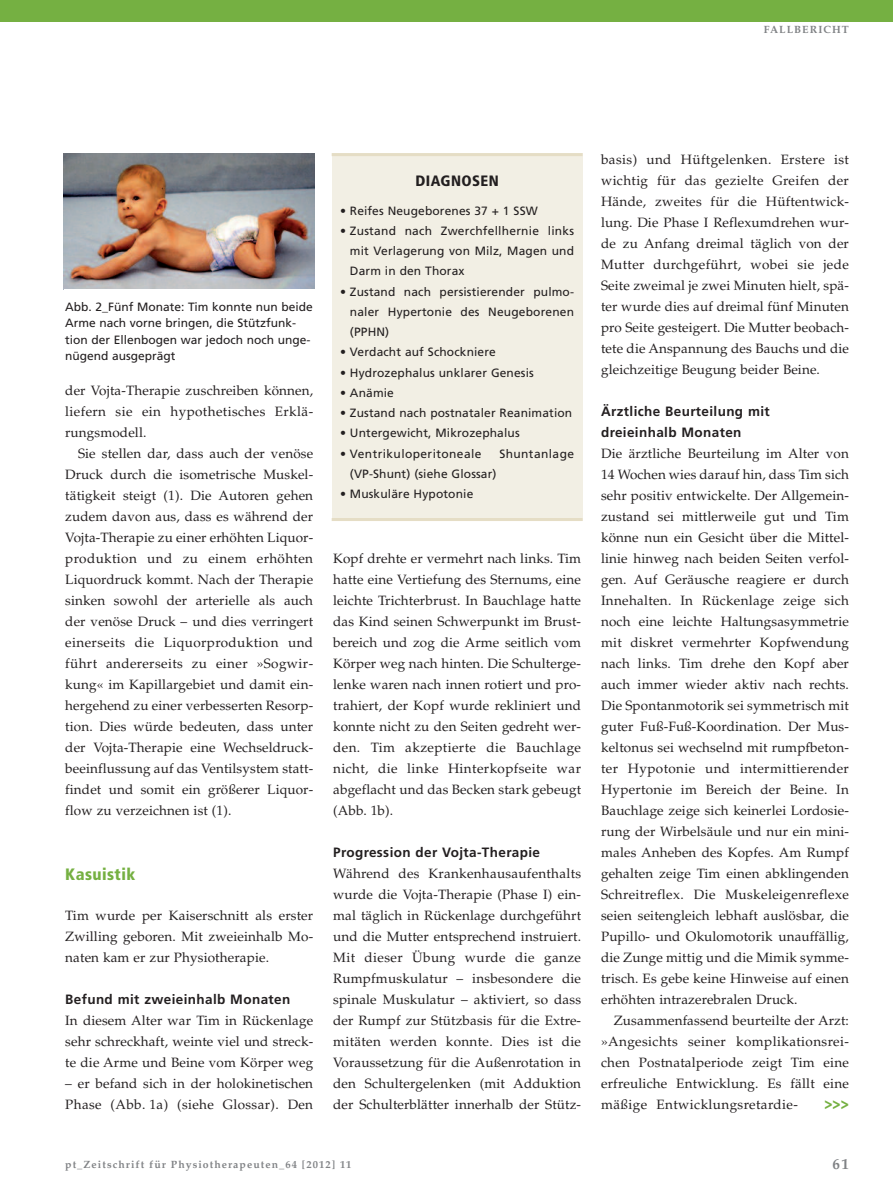
<style>
.page{position:relative;width:893px;height:1191px;background:#fff}
.page>*{position:absolute;margin:0;border:0;box-sizing:border-box;transform-origin:0 0}
.t1{font:900 16.8px "Palatino LT Std";color:#75b042;scale:.8 1}
.t2{font:900 condensed 16.5px "Frutiger LT Pro";letter-spacing:.025em;color:#75b042}
.t3{font:900 condensed 15px "Frutiger LT Pro";letter-spacing:.025em;color:#231f20}
.t4{font:700 15px "Palatino LT Std";color:#808285}
.t5{font:13.5px/21px "Palatino LT Std";letter-spacing:.01em;color:#231f20;text-align:justify}
.t6{font:700 13.5px/21px "Frutiger LT Pro";letter-spacing:.03em;color:#231f20}
.t7{font:12px/20.2px "Frutiger LT Pro";letter-spacing:.01em;color:#231f20;text-align:justify}
.t8{font:12px "Frutiger LT Pro";letter-spacing:.035em;color:#231f20}
.t9{font:700 10.5px "Palatino LT Std";letter-spacing:.1em;color:#808285}
</style>
<div class="page">
<div style="left:0;top:0;width:893px;height:21px;background:#75b042"></div>
<div style="left:332px;top:153px;width:251px;height:368px;background:#f2efe4"></div>
<hr style="left:332px;top:153px;width:251px;height:3px;background:#e5ddc5">
<hr style="left:332px;top:518px;width:251px;height:3px;background:#e5ddc5">
<img style="left:64px;top:153px;width:251px;height:136px">
<p class="t9" style="left:764px;top:26px;width:87px">FALLBERICHT</p>
<p class="t7" style="left:65px;top:300px;width:249px;line-height:16.5px;text-align:left">Abb. 2_Fünf Monate: Tim konnte nun beide Arme nach vorne bringen, die Stützfunk&shy;tion der Ellenbogen war jedoch noch unge&shy;nügend ausgeprägt</p>
<p class="t5" style="left:65px;top:381px;width:249px">der Vojta-Therapie zuschreiben können, liefern sie ein hypothetisches Erklä&shy;rungsmodell.</p>
<p class="t5" style="left:65px;top:444px;width:249px;text-indent:13px">Sie stellen dar, dass auch der venöse Druck durch die isometrische Muskel&shy;tätigkeit steigt (1). Die Autoren gehen zudem davon aus, dass es während der Vojta-Therapie zu einer erhöhten Liquor&shy;produktion und zu einem erhöhten Liquordruck kommt. Nach der Therapie sinken sowohl der arterielle als auch der venöse Druck – und dies verringert einerseits die Liquorproduktion und führt andererseits zu einer »Sogwir&shy;kung« im Kapillargebiet und damit ein&shy;hergehend zu einer verbesserten Resorp&shy;tion. Dies würde bedeuten, dass unter der Vojta-Therapie eine Wechseldruck&shy;beeinflussung auf das Ventilsystem statt&shy;findet und somit ein größerer Liquor&shy;flow zu verzeichnen ist (1).</p>
<p class="t2" style="left:65px;top:869px;width:72px">Kasuistik</p>
<p class="t5" style="left:65px;top:906px;width:249px">Tim wurde per Kaiserschnitt als erster Zwilling geboren. Mit zweieinhalb Mo&shy;naten kam er zur Physiotherapie.</p>
<p class="t6" style="left:65px;top:990px;width:226px">Befund mit zweieinhalb Monaten</p>
<p class="t5" style="left:65px;top:1011px;width:249px">In diesem Alter war Tim in Rückenlage sehr schreckhaft, weinte viel und streck&shy;te die Arme und Beine vom Körper weg</p>
<p class="t5" style="left:65px;top:1074px;width:249px">– er befand sich in der holokinetischen<br>Phase (Abb. 1a) (siehe Glossar). Den</p>
<p class="t3" style="left:416px;top:175px;width:85px">DIAGNOSEN</p>
<p class="t7" style="left:340px;top:201px;width:199px">• Reifes Neugeborenes 37 + 1 SSW</p>
<p class="t7" style="left:350px;top:222px;width:226px;text-indent:-10px">• Zustand nach Zwerchfellhernie links mit Verlagerung von Milz, Magen und Darm in den Thorax</p>
<p class="t7" style="left:350px;top:282px;width:226px;text-indent:-10px">• Zustand nach persistierender pulmo&shy;naler Hypertonie des Neugeborenen (PPHN)</p>
<p class="t7" style="left:340px;top:343px;width:157px">• Verdacht auf Schockniere</p>
<p class="t7" style="left:340px;top:363px;width:195px">• Hydrozephalus unklarer Genesis</p>
<p class="t7" style="left:340px;top:384px;width:55px">• Anämie</p>
<p class="t7" style="left:340px;top:404px;width:234px">• Zustand nach postnataler Reanimation</p>
<p class="t7" style="left:340px;top:424px;width:181px">• Untergewicht, Mikrozephalus</p>
<p class="t8" style="left:340px;top:449px;width:143px">• Ventrikuloperitoneale</p>
<p class="t8" style="left:499px;top:449px;width:76px">Shuntanlage</p>
<p class="t7" style="left:350px;top:465px;width:148px">(VP-Shunt) (siehe Glossar)</p>
<p class="t7" style="left:340px;top:485px;width:135px">• Muskuläre Hypotonie</p>
<p class="t5" style="left:333px;top:549px;width:249px">Kopf drehte er vermehrt nach links. Tim hatte eine Vertiefung des Sternums, eine leichte Trichterbrust. In Bauchlage hatte das Kind seinen Schwerpunkt im Brust&shy;bereich und zog die Arme seitlich vom Körper weg nach hinten. Die Schulterge&shy;lenke waren nach innen rotiert und pro&shy;trahiert, der Kopf wurde rekliniert und konnte nicht zu den Seiten gedreht wer&shy;den. Tim akzeptierte die Bauchlage nicht, die linke Hinterkopfseite war abgeflacht und das Becken stark gebeugt (Abb. 1b).</p>
<p class="t6" style="left:333px;top:843px;width:208px">Progression der Vojta-Therapie</p>
<p class="t5" style="left:333px;top:864px;width:249px">Während des Krankenhausaufenthalts wurde die Vojta-Therapie (Phase I) ein&shy;mal täglich in Rückenlage durchgeführt und die Mutter entsprechend instruiert.<br>Mit dieser Übung wurde die ganze Rumpfmuskulatur – insbesondere die spinale Muskulatur – aktiviert, so dass der Rumpf zur Stützbasis für die Extre&shy;mitäten werden konnte. Dies ist die Voraussetzung für die Außenrotation in den Schultergelenken (mit Adduktion der Schulterblätter innerhalb der Stütz-</p>
<p class="t5" style="left:601px;top:150px;width:249px">basis) und Hüftgelenken. Erstere ist wichtig für das gezielte Greifen der Hände, zweites für die Hüftentwick&shy;lung. Die Phase I Reflexumdrehen wur&shy;de zu Anfang dreimal täglich von der Mutter durchgeführt, wobei sie jede Seite zweimal je zwei Minuten hielt, spä&shy;ter wurde dies auf dreimal fünf Minuten pro Seite gesteigert. Die Mutter beobach&shy;tete die Anspannung des Bauchs und die gleichzeitige Beugung beider Beine.</p>
<p class="t6" style="left:601px;top:402px;width:170px">Ärztliche Beurteilung mit dreieinhalb Monaten</p>
<p class="t5" style="left:601px;top:444px;width:249px">Die ärztliche Beurteilung im Alter von 14 Wochen wies darauf hin, dass Tim sich sehr positiv entwickelte. Der Allgemein&shy;zustand sei mittlerweile gut und Tim könne nun ein Gesicht über die Mittel&shy;linie hinweg nach beiden Seiten verfol&shy;gen. Auf Geräusche reagiere er durch Innehalten. In Rückenlage zeige sich noch eine leichte Haltungsasymmetrie mit diskret vermehrter Kopfwendung nach links. Tim drehe den Kopf aber auch immer wieder aktiv nach rechts.<br>Die Spontanmotorik sei symmetrisch mit guter Fuß-Fuß-Koordination. Der Mus&shy;keltonus sei wechselnd mit rumpfbeton&shy;ter Hypotonie und intermittierender Hypertonie im Bereich der Beine. In Bauchlage zeige sich keinerlei Lordosie&shy;rung der Wirbelsäule und nur ein mini&shy;males Anheben des Kopfes. Am Rumpf gehalten zeige Tim einen abklingenden Schreitreflex. Die Muskeleigenreflexe seien seitengleich lebhaft auslösbar, die Pupillo- und Okulomotorik unauffällig, die Zunge mittig und die Mimik symme&shy;trisch. Es gebe keine Hinweise auf einen erhöhten intrazerebralen Druck.</p>
<p class="t5" style="left:601px;top:1011px;width:249px;text-indent:13px">Zusammenfassend beurteilte der Arzt: »Angesichts seiner komplikationsrei&shy;chen Postnatalperiode zeigt Tim eine erfreuliche Entwicklung. Es fällt eine mäßige Entwicklungsretardie-</p>
<p class="t1" style="left:824px;top:1096px;width:32px">&gt;&gt;&gt;</p>
<p class="t9" style="left:65px;top:1160px;width:288px">pt_Zeitschrift für Physiotherapeuten_64 [2012] 11</p>
<p class="t4" style="left:832px;top:1158px;width:18px">61</p>
</div>
